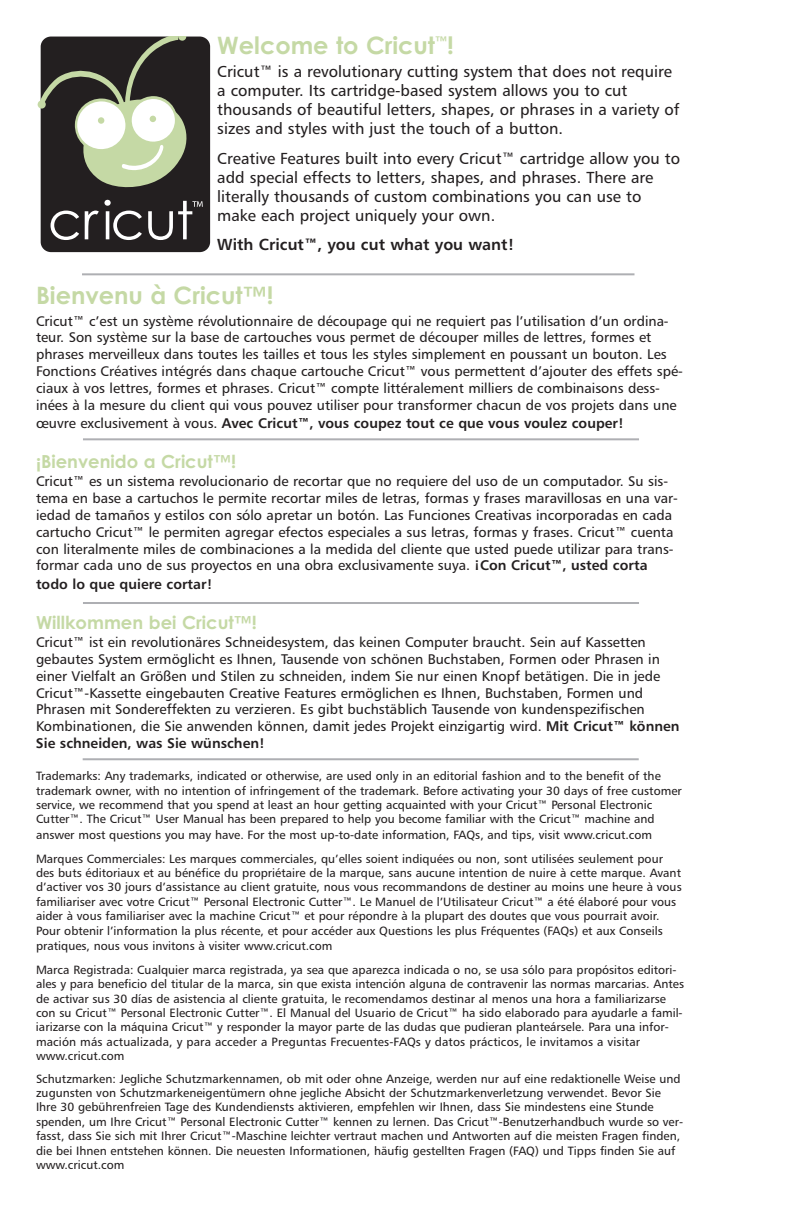
<style>
.page{position:relative;width:792px;height:1224px;background:#fff}
.page>*{position:absolute;margin:0;border:0;box-sizing:border-box;transform-origin:0 0}
.t1{font:700 24px "Century Gothic";color:#c5d9a5}
.t2{font:700 18px "Century Gothic";color:#c5d9a5}
.t3{font:16px/19.2px "Humanist 777 BT Roman B";color:#231f20}
.t4{font:16px "Humanist 777 BT Bold B";color:#231f20}
.t5{font:14px/16.8px "Humanist 777 BT Roman B";color:#231f20}
.t6{font:14px "Humanist 777 BT Bold B";color:#231f20}
.t7{font:12px/14.4px "Humanist 777 BT Roman B";color:#231f20}
.s1{font-family:"Humanist 777 BT Roman B"}
.s2{font-family:"Humanist 777 BT Bold B"}
</style>
<div class="page">
<div style="left:41px;top:37px;width:169px;height:215px;background:#231f20;border-radius:10px"></div>
<svg style="left:38px;top:36px;width:150px;height:154px"></svg>
<div style="left:38px;top:100px;width:8px;height:9px;background:#c5d9a5;border-radius:50%"></div>
<svg style="left:50px;top:200px;width:92px;height:40px"></svg>
<svg style="left:148px;top:201px;width:55px;height:39px"></svg>
<hr style="left:82px;top:273px;width:553px;height:2px;background:#aeafb3">
<hr style="left:83px;top:438px;width:556px;height:2px;background:#aeafb3">
<hr style="left:83px;top:602px;width:556px;height:2px;background:#aeafb3">
<hr style="left:83px;top:758px;width:556px;height:2px;background:#aeafb3">
<h1 class="t1" style="left:217px;top:32px;width:238px">Welcome to Cricut<sup>™</sup>!</h1>
<h3 class="t3" style="left:217px;top:63px;width:464px">Cricut™ is a revolutionary cutting system that does not require a computer. Its cartridge-based system allows you to cut thousands of beautiful letters, shapes, or phrases in a variety of sizes and styles with just the touch of a button.</h3>
<h3 class="t3" style="left:217px;top:150px;width:464px">Creative Features built into every Cricut™ cartridge allow you to add special effects to letters, shapes, and phrases. There are literally thousands of custom combinations you can use to make each project uniquely your own.</h3>
<h3 class="t4" style="left:217px;top:238px;width:298px">With Cricut™, you cut what you want!</h3>
<h1 class="t1" style="left:36px;top:282px;width:239px">Bienvenu à Cricut™!</h1>
<p class="t5" style="left:36px;top:314px;width:648px">Cricut™ c’est un système révolutionnaire de découpage qui ne requiert pas l’utilisation d’un ordina&shy;teur. Son système sur la base de cartouches vous permet de découper milles de lettres, formes et phrases merveilleux dans toutes les tailles et tous les styles simplement en poussant un bouton. Les Fonctions Créatives intégrés dans chaque cartouche Cricut™ vous permettent d’ajouter des effets spé&shy;ciaux à vos lettres, formes et phrases. Cricut™ compte littéralement milliers de combinaisons dess&shy;inées à la mesure du client qui vous pouvez utiliser pour transformer chacun de vos projets dans une</p>
<p class="t6" style="left:36px;top:417px;width:589px"><span class="s1">œuvre exclusivement à vous.</span> Avec Cricut™, vous coupez tout ce que vous voulez couper!</p>
<h2 class="t2" style="left:36px;top:451px;width:202px">¡Bienvenido a Cricut™!</h2>
<p class="t5" style="left:36px;top:474px;width:644px">Cricut™ es un sistema revolucionario de recortar que no requiere del uso de un computador. Su sis&shy;tema en base a cartuchos le permite recortar miles de letras, formas y frases maravillosas en una var&shy;iedad de tamaños y estilos con sólo apretar un botón. Las Funciones Creativas incorporadas en cada cartucho Cricut™ le permiten agregar efectos especiales a sus letras, formas y frases. Cricut™ cuenta con literalmente miles de combinaciones a la medida del cliente que usted puede utilizar para trans&shy;formar cada uno de sus proyectos en una obra exclusivamente suya. <span class="s2">¡Con Cricut™, usted corta</span></p>
<p class="t6" style="left:36px;top:578px;width:178px">todo lo que quiere cortar!</p>
<h2 class="t2" style="left:36px;top:612px;width:222px">Willkommen bei Cricut™!</h2>
<p class="t5" style="left:36px;top:635px;width:645px">Cricut™ ist ein revolutionäres Schneidesystem, das keinen Computer braucht. Sein auf Kassetten gebautes System ermöglicht es Ihnen, Tausende von schönen Buchstaben, Formen oder Phrasen in einer Vielfalt an Größen und Stilen zu schneiden, indem Sie nur einen Knopf betätigen. Die in jede Cricut™-Kassette eingebauten Creative Features ermöglichen es Ihnen, Buchstaben, Formen und Phrasen mit Sondereffekten zu verzieren. Es gibt buchstäblich Tausende von kundenspezifischen Kombinationen, die Sie anwenden können, damit jedes Projekt einzigartig wird. <span class="s2">Mit Cricut™ können</span></p>
<p class="t6" style="left:36px;top:738px;width:230px">Sie schneiden, was Sie wünschen!</p>
<p class="t7" style="left:36px;top:770px;width:647px">Trademarks: Any trademarks, indicated or otherwise, are used only in an editorial fashion and to the benefit of the trademark owner, with no intention of infringement of the trademark. Before activating your 30 days of free customer service, we recommend that you spend at least an hour getting acquainted with your Cricut™ Personal Electronic Cutter™. The Cricut™ User Manual has been prepared to help you become familiar with the Cricut™ machine and</p>
<p class="t7" style="left:36px;top:824px;width:629px;line-height:23.4px">answer most questions you may have. For the most up-to-date information, FAQs, and tips, visit www.cricut.com<br>Marques Commerciales: Les marques commerciales, qu’elles soient indiquées ou non, sont utilisées seulement pour</p>
<p class="t7" style="left:36px;top:867px;width:647px">des buts éditoriaux et au bénéfice du propriétaire de la marque, sans aucune intention de nuire à cette marque. Avant d’activer vos 30 jours d’assistance au client gratuite, nous vous recommandons de destiner au moins une heure à vous familiariser avec votre Cricut™ Personal Electronic Cutter™. Le Manuel de l’Utilisateur Cricut™ a été élaboré pour vous aider à vous familiariser avec la machine Cricut™ et pour répondre à la plupart des doutes que vous pourrait avoir.<br>Pour obtenir l’information la plus récente, et pour accéder aux Questions les plus Fréquentes (FAQs) et aux Conseils</p>
<p class="t7" style="left:36px;top:936px;width:642px;line-height:23.4px">pratiques, nous vous invitons à visiter www.cricut.com<br>Marca Registrada: Cualquier marca registrada, ya sea que aparezca indicada o no, se usa sólo para propósitos editori-</p>
<p class="t7" style="left:36px;top:978px;width:650px">ales y para beneficio del titular de la marca, sin que exista intención alguna de contravenir las normas marcarias. Antes de activar sus 30 días de asistencia al cliente gratuita, le recomendamos destinar al menos una hora a familiarizarse con su Cricut™ Personal Electronic Cutter™. El Manual del Usuario de Cricut™ ha sido elaborado para ayudarle a famil&shy;iarizarse con la máquina Cricut™ y responder la mayor parte de las dudas que pudieran planteársele. Para una infor&shy;mación más actualizada, y para acceder a Preguntas Frecuentes-FAQs y datos prácticos, le invitamos a visitar www.cricut.com</p>
<p class="t7" style="left:36px;top:1072px;width:649px">Schutzmarken: Jegliche Schutzmarkennamen, ob mit oder ohne Anzeige, werden nur auf eine redaktionelle Weise und zugunsten von Schutzmarkeneigentümern ohne jegliche Absicht der Schutzmarkenverletzung verwendet. Bevor Sie Ihre 30 gebührenfreien Tage des Kundendiensts aktivieren, empfehlen wir Ihnen, dass Sie mindestens eine Stunde spenden, um Ihre Cricut™ Personal Electronic Cutter™ kennen zu lernen. Das Cricut™-Benutzerhandbuch wurde so ver&shy;fasst, dass Sie sich mit Ihrer Cricut™-Maschine leichter vertraut machen und Antworten auf die meisten Fragen finden, die bei Ihnen entstehen können. Die neuesten Informationen, häufig gestellten Fragen (FAQ) und Tipps finden Sie auf www.cricut.com</p>
</div>
